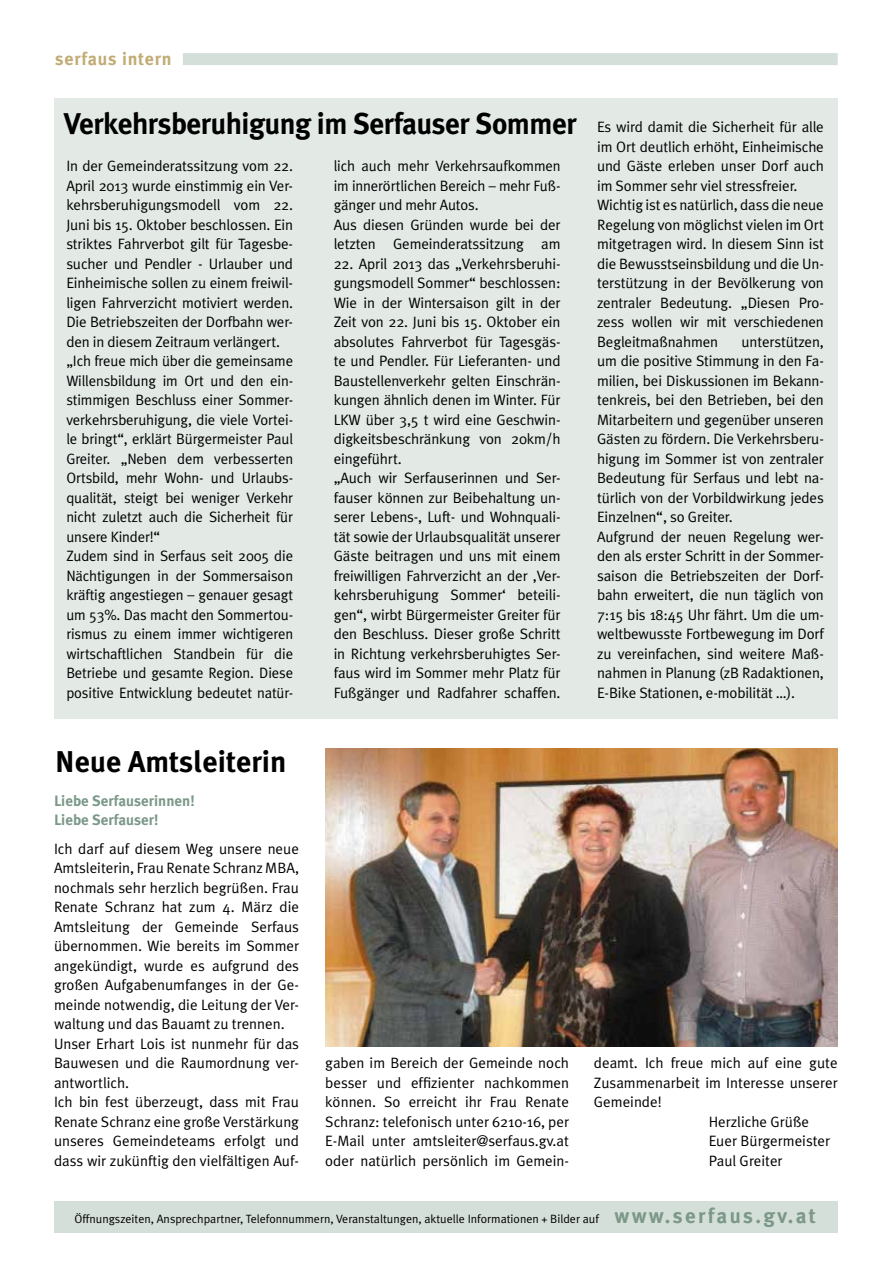
<style>
.page{position:relative;width:893px;height:1263px;background:#fff}
.page>*{position:absolute;margin:0;border:0;box-sizing:border-box;transform-origin:0 0}
.t1{font:700 30px "Meta Plus";letter-spacing:-.015em;color:#000}
.t2{font:700 18px "Meta Plus";letter-spacing:.04em;color:#c1ac74}
.t3{font:15px/19.5px "Meta Plus Normal";letter-spacing:-.01em;color:#000}
.t4{font:700 15px/19.5px "Meta Plus";color:#7b9888}
.t5{font:12px "Meta Plus Normal";color:#000}
.s1{font-family:"Meta Plus";font-weight:700;font-size:21px;color:#7b9888}
</style>
<div class="page">
<div style="left:183px;top:53px;width:655px;height:12px;background:#d5dfd9"></div>
<div style="left:54px;top:1202px;width:783px;height:31px;background:#d5dfd9"></div>
<div style="left:54px;top:98px;width:784px;height:621px;background:#e3eae6"></div>
<img style="left:325px;top:748px;width:513px;height:298px">
<p class="t2" style="left:55px;top:48px;width:118px">serfaus intern</p>
<h1 class="t1" style="left:64px;top:106px;width:515px">Verkehrsberuhigung im Serfauser Sommer</h1>
<p class="t3" style="left:66px;top:156px;width:228px">In der Gemeinderatssitzung vom 22.<br>April 2013 wurde einstimmig ein Ver&shy;kehrsberuhigungsmodell vom 22.<br>Juni bis 15. Oktober beschlossen. Ein striktes Fahrverbot gilt für Tagesbe&shy;sucher und Pendler - Urlauber und Einheimische sollen zu einem freiwil&shy;ligen Fahrverzicht motiviert werden.<br>Die Betriebszeiten der Dorfbahn wer&shy;den in diesem Zeitraum verlängert. „Ich freue mich über die gemeinsame Willensbildung im Ort und den ein&shy;stimmigen Beschluss einer Sommer&shy;verkehrsberuhigung, die viele Vortei&shy;le bringt“, erklärt Bürgermeister Paul Greiter. „Neben dem verbesserten Ortsbild, mehr Wohn- und Urlaubs&shy;qualität, steigt bei weniger Verkehr nicht zuletzt auch die Sicherheit für unsere Kinder!“<br>Zudem sind in Serfaus seit 2005 die Nächtigungen in der Sommersaison kräftig angestiegen – genauer gesagt um 53%. Das macht den Sommertou&shy;rismus zu einem immer wichtigeren wirtschaftlichen Standbein für die Betriebe und gesamte Region. Diese positive Entwicklung bedeutet natür-</p>
<p class="t3" style="left:334px;top:156px;width:228px">lich auch mehr Verkehrsaufkommen im innerörtlichen Bereich – mehr Fuß&shy;gänger und mehr Autos.<br>Aus diesen Gründen wurde bei der letzten Gemeinderatssitzung am</p>
<p class="t3" style="left:334px;top:253px;width:228px">22. April 2013 das „Verkehrsberuhi&shy;gungsmodell Sommer“ beschlossen:<br>Wie in der Wintersaison gilt in der Zeit von 22. Juni bis 15. Oktober ein absolutes Fahrverbot für Tagesgäs&shy;te und Pendler. Für Lieferanten- und Baustellenverkehr gelten Einschrän&shy;kungen ähnlich denen im Winter. Für LKW über 3,5 t wird eine Geschwin&shy;digkeitsbeschränkung von 20km/h eingeführt.<br>„Auch wir Serfauserinnen und Ser&shy;fauser können zur Beibehaltung un&shy;serer Lebens-, Luft- und Wohnquali&shy;tät sowie der Urlaubsqualität unserer Gäste beitragen und uns mit einem freiwilligen Fahrverzicht an der ‚Ver&shy;kehrsberuhigung Sommer‘ beteili&shy;gen“, wirbt Bürgermeister Greiter für den Beschluss. Dieser große Schritt in Richtung verkehrsberuhigtes Ser&shy;faus wird im Sommer mehr Platz für Fußgänger und Radfahrer schaffen.</p>
<p class="t3" style="left:597px;top:117px;width:228px">Es wird damit die Sicherheit für alle im Ort deutlich erhöht, Einheimische und Gäste erleben unser Dorf auch im Sommer sehr viel stressfreier.<br>Wichtig ist es natürlich, dass die neue Regelung von möglichst vielen im Ort mitgetragen wird. In diesem Sinn ist die Bewusstseinsbildung und die Un&shy;terstützung in der Bevölkerung von zentraler Bedeutung. „Diesen Pro&shy;zess wollen wir mit verschiedenen Begleitmaßnahmen</p>
<p class="t3" style="left:597px;top:331px;width:228px;text-indent:144px">unterstützen, um die positive Stimmung in den Fa&shy;milien, bei Diskussionen im Bekann&shy;tenkreis, bei den Betrieben, bei den Mitarbeitern und gegenüber unseren Gästen zu fördern. Die Verkehrsberu&shy;higung im Sommer ist von zentraler Bedeutung für Serfaus und lebt na&shy;türlich von der Vorbildwirkung jedes Einzelnen“, so Greiter.<br>Aufgrund der neuen Regelung wer&shy;den als erster Schritt in der Sommer&shy;saison die Betriebszeiten der Dorf&shy;bahn erweitert, die nun täglich von 7:15 bis 18:45 Uhr fährt. Um die um&shy;weltbewusste Fortbewegung im Dorf zu vereinfachen, sind weitere Maß&shy;nahmen in Planung (zB Radaktionen, E-Bike Stationen, e-mobilität …).</p>
<h1 class="t1" style="left:55px;top:744px;width:233px">Neue Amtsleiterin</h1>
<p class="t4" style="left:54px;top:790px;width:142px">Liebe Serfauserinnen!<br>Liebe Serfauser!</p>
<p class="t3" style="left:54px;top:838px;width:247px">Ich darf auf diesem Weg unsere neue Amtsleiterin, Frau Renate Schranz MBA, nochmals sehr herzlich begrüßen. Frau Renate Schranz hat zum 4. März die Amtsleitung der Gemeinde Serfaus übernommen. Wie bereits im Sommer angekündigt, wurde es aufgrund des großen Aufgabenumfanges in der Ge&shy;meinde notwendig, die Leitung der Ver&shy;waltung und das Bauamt zu trennen.<br>Unser Erhart Lois ist nunmehr für das Bauwesen und die Raumordnung ver&shy;antwortlich.<br>Ich bin fest überzeugt, dass mit Frau Renate Schranz eine große Verstärkung unseres Gemeindeteams erfolgt und dass wir zukünftig den vielfältigen Auf-</p>
<p class="t3" style="left:325px;top:1053px;width:245px;text-align:justify">gaben im Bereich der Gemeinde noch besser und effizienter nachkommen können. So erreicht ihr Frau Renate Schranz: telefonisch unter 6210-16, per E-Mail unter amtsleiter@serfaus.gv.at oder natürlich persönlich im Gemein-</p>
<p class="t3" style="left:594px;top:1053px;width:245px">deamt. Ich freue mich auf eine gute</p>
<p class="t3" style="left:594px;top:1072px;width:245px">Zusammenarbeit im Interesse unserer</p>
<p class="t3" style="left:594px;top:1092px;width:69px">Gemeinde!</p>
<p class="t3" style="left:709px;top:1111px;width:102px">Herzliche Grüße</p>
<p class="t3" style="left:709px;top:1131px;width:123px">Euer Bürgermeister</p>
<p class="t3" style="left:709px;top:1150px;width:75px">Paul Greiter</p>
<p class="t5" style="left:74px;top:1212px;width:743px">Öffnungszeiten, Ansprechpartner, Telefonnummern, Veranstaltungen, aktuelle Informationen + Bilder auf <span class="s1">www.serfaus.gv.at</span></p>
</div>
